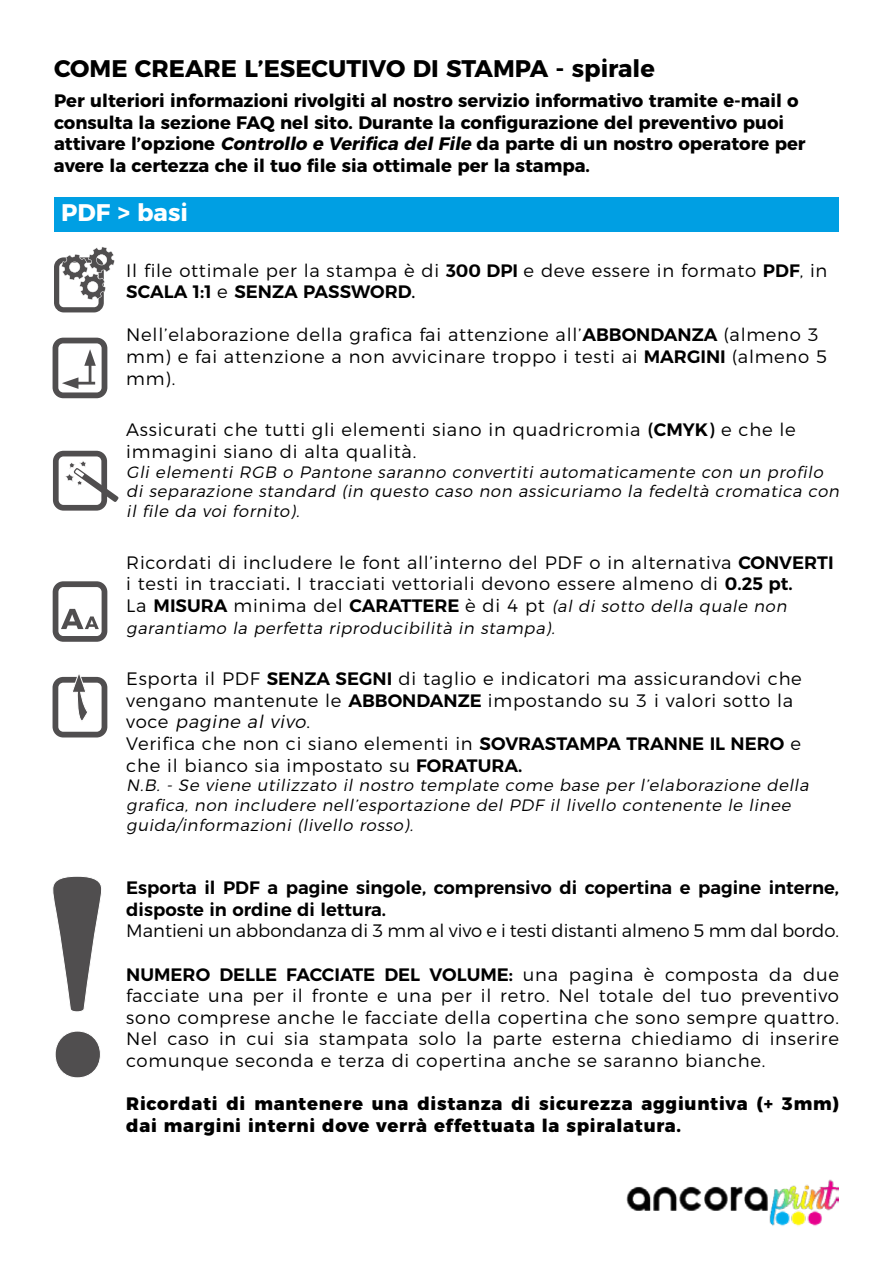
<style>
.page{position:relative;width:893px;height:1263px;background:#fff}
.page>*{position:absolute;margin:0;border:0;box-sizing:border-box;transform-origin:0 0}
.t1{font:700 24px "Montserrat";color:#000}
.t2{font:700 24px "Montserrat";color:#fff}
.t3{font:300 18px/21.6px "Montserrat";letter-spacing:.04em;color:#000}
.t4{font:700 18px/21.6px "Montserrat";color:#000}
.t5{font:800 18px/21.6px "Montserrat";letter-spacing:.04em;color:#000}
.t6{font:600 18px/21.6px "Montserrat";color:#000}
.t7{font:300 18px "Montserrat";color:#000}
.t8{font:italic 300 16.5px/19.8px "Montserrat";letter-spacing:.03em;color:#000}
.s1{font-style:italic}
.s2{font-weight:600}
.s3{font-weight:400}
.s4{font-style:normal;font-size:18px}
.s5{font-weight:600;font-style:normal;font-size:18px}
</style>
<div class="page">
<div style="left:54px;top:197px;width:785px;height:34px;background:#009fe3"></div>
<svg style="left:54px;top:247px;width:61px;height:65px"></svg>
<svg style="left:53px;top:338px;width:54px;height:60px"></svg>
<svg style="left:53px;top:451px;width:66px;height:60px"></svg>
<svg style="left:53px;top:581px;width:54px;height:61px"></svg>
<svg style="left:53px;top:674px;width:54px;height:63px"></svg>
<img style="left:626px;top:1179px;width:213px;height:47px">
<svg style="left:52px;top:876px;width:50px;height:202px"></svg>
<h1 class="t1" style="left:54px;top:49px;width:602px">COME CREARE L’ESECUTIVO DI STAMPA - spirale</h1>
<p class="t4" style="left:54px;top:89px;width:753px">Per ulteriori informazioni rivolgiti al nostro servizio informativo tramite e-mail o consulta la sezione FAQ nel sito. Durante la configurazione del preventivo puoi attivare l’opzione <span class="s1">Controllo e Verifica delFile</span> da parte di un nostro operatore per avere la certezza che il tuo file sia ottimale per la stampa.</p>
<h1 class="t2" style="left:61px;top:193px;width:128px">PDF &gt; basi</h1>
<p class="t3" style="left:126px;top:258px;width:703px">Il file ottimale per la stampa è di <span class="s2">300 DPI</span> e deve essere in formato <span class="s2">PDF</span>, in<br><span class="s2">SCALA 1:1</span> e <span class="s2">SENZA PASSWORD</span><span class="s3">.</span></p>
<p class="t3" style="left:126px;top:323px;width:702px">Nell’elaborazione della grafica fai attenzione all’<span class="s2">ABBONDANZA</span> (almeno 3 mm) e fai attenzione a non avvicinare troppo i testi ai <span class="s2">MARGINI</span> (almeno 5 mm).</p>
<p class="t3" style="left:126px;top:417px;width:671px">Assicurati che tutti gli elementi siano in quadricromia <span class="s3">(</span><span class="s2">CMYK</span><span class="s3">)</span> e che le immagini siano di alta qualità.</p>
<p class="t8" style="left:126px;top:460px;width:718px">Gli elementi RGB o Pantone saranno convertiti automaticamente con un profilo di separazione standard (in questo caso non assicuriamo la fedeltà cromatica con il file da voi fornito).</p>
<p class="t3" style="left:126px;top:550px;width:709px">Ricordati di includere le font all’interno del PDF o in alternativa <span class="s2">CONVERTI </span>i testi in tracciati<span class="s3">.</span> I tracciati vettoriali devono essere almeno di <span class="s2">0.25 pt.</span></p>
<p class="t8" style="left:126px;top:594px;width:666px;line-height:21.6px"><span class="s4">La</span> <span class="s5">MISURA</span> <span class="s4">minima del</span> <span class="s5">CARATTERE</span> <span class="s4">è di 4 pt</span> (al di sotto della quale non garantiamo la perfetta riproducibilità in stampa).</p>
<p class="t3" style="left:126px;top:666px;width:677px">Esporta il PDF <span class="s2">SENZA SEGNI</span> di taglio e indicatori ma assicurandovi che vengano mantenute le <span class="s2">ABBONDANZE</span> impostando su 3 i valori sotto la vo c e <span class="s1">pagine al vivo</span>.<br>Verifica che non ci siano elementi in <span class="s2">SOVRASTAMPA TRANNE IL NERO</span> e che il bianco sia impostato su <span class="s2">FORATURA.</span></p>
<p class="t8" style="left:126px;top:774px;width:688px">N.B. - Se viene utilizzato il nostro template come base per l’elaborazione della grafica, non includere nell’esportazione del PDF il livello contenente le linee guida/informazioni (livello rosso).</p>
<p class="t6" style="left:126px;top:875px;width:714px">Esporta il PDF a pagine singole, comprensivo di copertina e pagine interne, disposte in ordine di lettura.</p>
<p class="t7" style="left:126px;top:917px;width:714px">Mantieni un abbondanza di 3 mm al vivo e i testi distanti almeno 5 mm dal bordo.</p>
<p class="t3" style="left:126px;top:962px;width:714px;text-align:justify"><span class="s2">NUMERO DELLE FACCIATE DEL VOLUME:</span> una pagina è composta da due facciate una per il fronte e una per il retro. Nel totale del tuo preventivo sono comprese anche le facciate della copertina che sono sempre quattro.<br>Nel caso in cui sia stampata solo la parte esterna chiediamo di inserire comunque seconda e terza di copertina anche se saranno bianche.</p>
<p class="t5" style="left:126px;top:1091px;width:714px">Ricordati di mantenere una distanza di sicurezza aggiuntiva (+ 3mm) dai margini interni dove verrà effettuata la spiralatura.</p>
</div>
